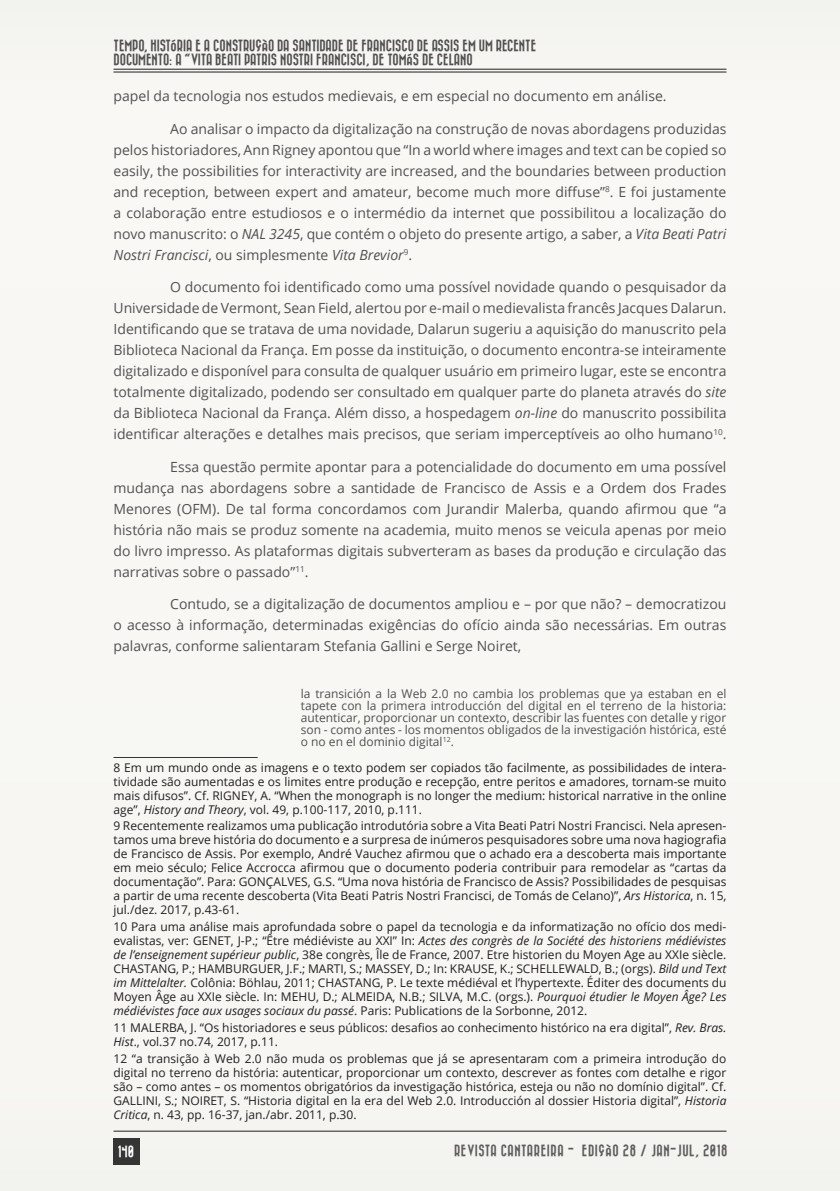
<style>
.page{position:relative;width:840px;height:1191px;background:#fff}
.page>*{position:absolute;margin:0;border:0;box-sizing:border-box;transform-origin:0 0}
.TEXTO{font:14px/21px "Open Sans";color:#515151;text-align:justify}
.t1{font:12px/14px "Open Sans";color:#231f20;text-align:justify}
.TEXTO-2{font:12px/12px "Open Sans";color:#515151;text-align:justify}
.t2{font:12px/14px "Bazar";color:#515151}
.t3{font:12px "Bazar";letter-spacing:.05em;color:#5d5d5d}
.t4{font:12px "Bazar";color:#fff}
.s1{font-style:italic}
</style>
<div class="page">
<div style="left:0;top:0;width:839px;height:1190px;background:#f8f7f4"></div>
<hr style="left:113px;top:69px;width:613px;height:1px;background:#231f20">
<hr style="left:113px;top:72px;width:613px;height:1px;background:#231f20">
<hr style="left:113px;top:1130px;width:613px;height:1px;background:#231f20">
<div style="left:113px;top:1138px;width:26px;height:27px;background:#363536"></div>
<hr style="left:113px;top:757px;width:144px;height:1px;background:#363536">
<p class="t2" style="left:113px;top:39px;width:424px">TEMPO, HISTÓRIA E A CONSTRUÇÃO DA SANTIDADE DE FRANCISCO DE ASSIS EM UM RECENTE<br>DOCUMENTO: A “VITA BEATI PATRIS NOSTRI FRANCISCI, DE TOMÁS DE CELANO</p>
<p class="TEXTO" style="left:113px;top:85px;width:554px">papel da tecnologia nos estudos medievais, e em especial no documento em análise.</p>
<p class="TEXTO" style="left:113px;top:118px;width:614px;text-indent:57px">Ao analisar o impacto da digitalização na construção de novas abordagens produzidas pelos historiadores, Ann Rigney apontou que “In a world where images and text can be copied so easily, the possibilities for interactivity are increased, and the boundaries between production and reception, between expert and amateur, become much more diffuse”<sup>8</sup>. E foi justamente a colaboração entre estudiosos e o intermédio da internet que possibilitou a localização do novo manuscrito: o <span class="s1">NAL 3245</span>, que contém o objeto do presente artigo, a saber, a <span class="s1">Vita Beati Patri Nostri Francisci</span>, ou simplesmente <span class="s1">Vita Brevior</span><sup>9</sup>.</p>
<p class="TEXTO" style="left:113px;top:276px;width:614px;text-indent:57px">O documento foi identificado como uma possível novidade quando o pesquisador da Universidade de Vermont, Sean Field, alertou por e-mail o medievalista francês Jacques Dalarun.<br>Identificando que se tratava de uma novidade, Dalarun sugeriu a aquisição do manuscrito pela Biblioteca Nacional da França. Em posse da instituição, o documento encontra-se inteiramente digitalizado e disponível para consulta de qualquer usuário em primeiro lugar, este se encontra totalmente digitalizado, podendo ser consultado em qualquer parte do planeta através do <span class="s1">site </span>da Biblioteca Nacional da França. Além disso, a hospedagem <span class="s1">on-line</span> do manuscrito possibilita identificar alterações e detalhes mais precisos, que seriam imperceptíveis ao olho humano<sup>10</sup>.</p>
<p class="TEXTO" style="left:113px;top:455px;width:614px;text-indent:57px">Essa questão permite apontar para a potencialidade do documento em uma possível mudança nas abordagens sobre a santidade de Francisco de Assis e a Ordem dos Frades Menores (OFM). De tal forma concordamos com Jurandir Malerba, quando afirmou que “a história não mais se produz somente na academia, muito menos se veicula apenas por meio do livro impresso. As plataformas digitais subverteram as bases da produção e circulação das narrativas sobre o passado”<sup>11</sup>.</p>
<p class="TEXTO" style="left:113px;top:593px;width:614px;text-indent:57px">Contudo, se a digitalização de documentos ampliou e – por que não? – democratizou o acesso à informação, determinadas exigências do ofício ainda são necessárias. Em outras palavras, conforme salientaram Stefania Gallini e Serge Noiret,</p>
<p class="TEXTO-2" style="left:300px;top:687px;width:427px">la transición a la Web 2.0 no cambia los problemas que ya estaban en el tapete con la primera introducción del digital en el terreno de la historia: autenticar, proporcionar un contexto, describir las fuentes con detalle y rigor son - como antes - los momentos obligados de la investigación histórica, esté o no en el dominio digital<sup>12</sup>.</p>
<p class="t1" style="left:113px;top:760px;width:614px">8 Em um mundo onde as imagens e o texto podem ser copiados tão facilmente, as possibilidades de intera&shy;tividade são aumentadas e os limites entre produção e recepção, entre peritos e amadores, tornam-se muito mais difusos”. Cf. RIGNEY, A. “When the monograph is no longer the medium: historical narrative in the online age”, <span class="s1">History and Theory</span>, vol. 49, p.100-117, 2010, p.111.</p>
<p class="t1" style="left:113px;top:818px;width:614px">9 Recentemente realizamos uma publicação introdutória sobre a Vita Beati Patri Nostri Francisci. Nela apresen&shy;tamos uma breve história do documento e a surpresa de inúmeros pesquisadores sobre uma nova hagiografia de Francisco de Assis. Por exemplo, André Vauchez afirmou que o achado era a descoberta mais importante em meio século; Felice Accrocca afirmou que o documento poderia contribuir para remodelar as “cartas da documentação”. Para: GONÇALVES, G.S. “Uma nova história de Francisco de Assis? Possibilidades de pesquisas a partir de uma recente descoberta (Vita Beati Patris Nostri Francisci, de Tomás de Celano)”, <span class="s1">Ars Historica</span>, n. 15, jul./dez. 2017, p.43-61.</p>
<p class="t1" style="left:113px;top:919px;width:614px">10 Para uma análise mais aprofundada sobre o papel da tecnologia e da informatização no ofício dos medi&shy;evalistas, ver: GENET, J-P.; “Être médiéviste au XXI” In: <span class="s1">Actes des congrès de la Société des historiens médiévistes de l’enseignement supérieur public</span>, 38e congrès, Île de France, 2007. Etre historien du Moyen Age au XXIe siècle.<br>CHASTANG, P.; HAMBURGUER, J.F.; MARTI, S.; MASSEY, D.; In: KRAUSE, K.; SCHELLEWALD, B.; (orgs). <span class="s1">Bild und Text im Mittelalter.</span> Colônia: Böhlau, 2011; CHASTANG, P. Le texte médiéval et l’hypertexte. Éditer des documents du Moyen Âge au XXIe siècle. In: MEHU, D.; ALMEIDA, N.B.; SILVA, M.C. (orgs.). <span class="s1">Pourquoi étudier le Moyen Âge? Les médiévistes face aux usages sociaux du passé</span>. Paris: Publications de la Sorbonne, 2012.</p>
<p class="t1" style="left:113px;top:1020px;width:614px">11 MALERBA, J. “Os historiadores e seus públicos: desafios ao conhecimento histórico na era digital”, <span class="s1">Rev. Bras.<br>Hist</span>., vol.37 no.74, 2017, p.11.</p>
<p class="t1" style="left:113px;top:1051px;width:614px">12 “a transição à Web 2.0 não muda os problemas que já se apresentaram com a primeira introdução do digital no terreno da história: autenticar, proporcionar um contexto, descrever as fontes com detalhe e rigor são – como antes – os momentos obrigatórios da investigação histórica, esteja ou não no domínio digital”. Cf.<br>GALLINI, S.; NOIRET, S. “Historia digital en la era del Web 2.0. Introducción al dossier Historia digital”, <span class="s1">Historia Critica</span>, n. 43, pp. 16-37, jan./abr. 2011, p.30.</p>
<p class="t4" style="left:118px;top:1145px;width:18px">140</p>
<p class="t3" style="left:454px;top:1143px;width:275px">REVISTA CANTAREIRA - EDIÇÃO 28 / JAN-JUL, 2018</p>
</div>
